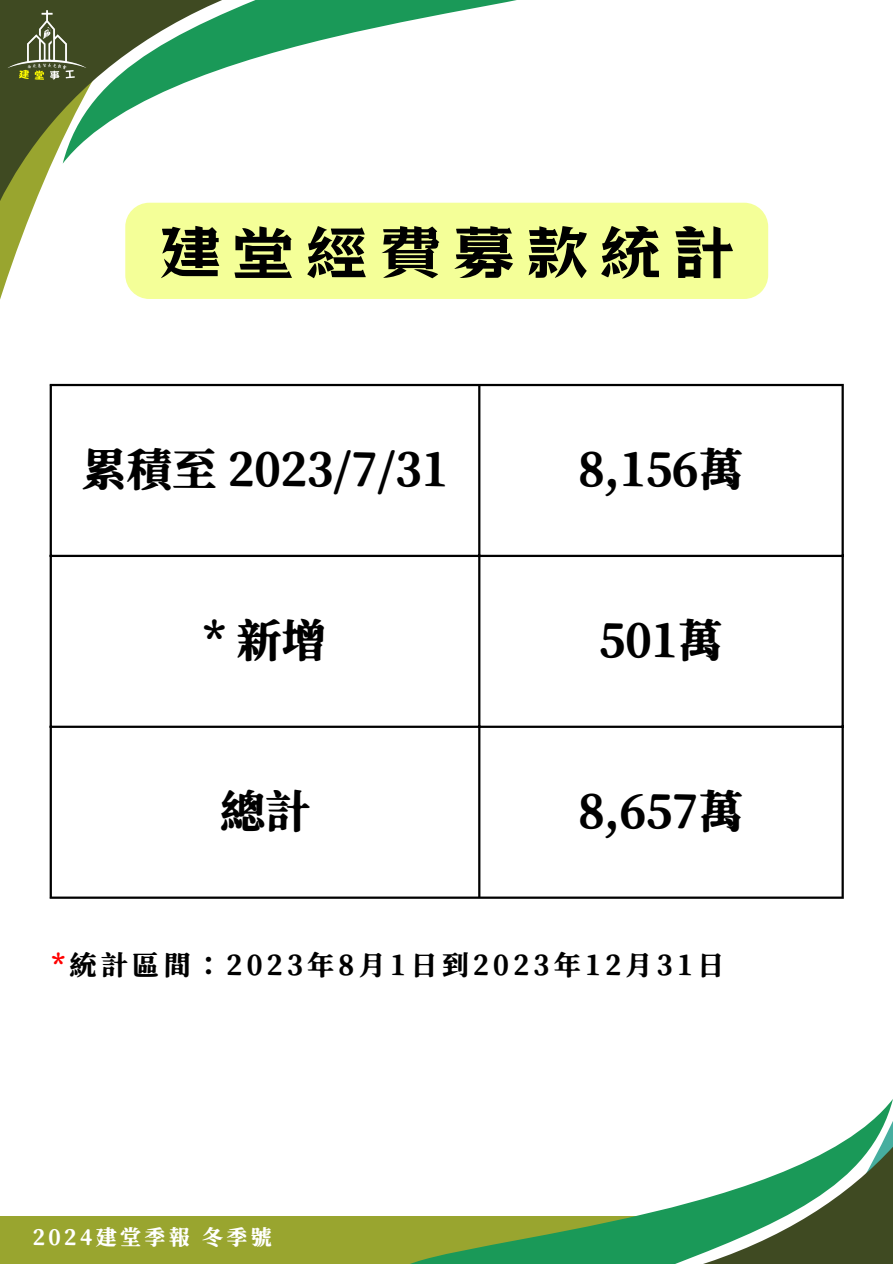
<style>
.page{position:relative;width:893px;height:1264px;background:#fff}
.page>*{position:absolute;margin:0;border:0;box-sizing:border-box;transform-origin:0 0}
.t1{font:69px "Canva Bumper Crop TC";letter-spacing:.165em;color:#000}
.t2{font:900 45px "Swei B2 Sugar CJ Ktc";color:#000}
.t3{font:900 27px "Swei B2 Sugar CJ Ktc";letter-spacing:.165em;color:#000}
.t4{font:900 21px "Swei B2 Sugar CJ Ktc";letter-spacing:.165em;color:#fff}
.s1{color:#f00}
</style>
<div class="page">
<svg style="left:0;top:261px;width:167px;height:124px"></svg>
<svg style="left:0;top:0;width:309px;height:261px"></svg>
<svg style="left:63px;top:0;width:454px;height:164px"></svg>
<div style="left:0;top:1215px;width:666px;height:48px;background:#99a52f"></div>
<svg style="left:397px;top:1100px;width:495px;height:163px"></svg>
<hr style="left:50px;top:386px;width:2px;height:510px;background:#000">
<hr style="left:478px;top:386px;width:2px;height:510px;background:#000">
<hr style="left:841px;top:386px;width:2px;height:510px;background:#000">
<hr style="left:50px;top:384px;width:793px;height:2px;background:#000">
<hr style="left:50px;top:555px;width:793px;height:2px;background:#000">
<hr style="left:50px;top:725px;width:793px;height:3px;background:#000">
<hr style="left:50px;top:896px;width:793px;height:2px;background:#000">
<div style="left:125px;top:203px;width:643px;height:96px;background:#f4ff98"></div>
<img style="left:3px;top:8px;width:89px;height:76px">
<p class="t1" style="left:158px;top:216px;width:578px">建堂經費募款統計</p>
<p class="t2" style="left:82px;top:446px;width:367px">累積至 2023/7/31</p>
<p class="t2" style="left:578px;top:446px;width:167px">8,156萬</p>
<p class="t2" style="left:203px;top:617px;width:125px">* 新增</p>
<p class="t2" style="left:599px;top:617px;width:125px">501萬</p>
<p class="t2" style="left:220px;top:788px;width:91px">總計</p>
<p class="t2" style="left:578px;top:788px;width:167px">8,657萬</p>
<p class="t3" style="left:52px;top:951px;width:673px"><span class="s1">*</span>統計區間：2023年8月1日到2023年12月31日</p>
<p class="t4" style="left:33px;top:1226px;width:240px">2024建堂季報冬季號</p>
</div>
